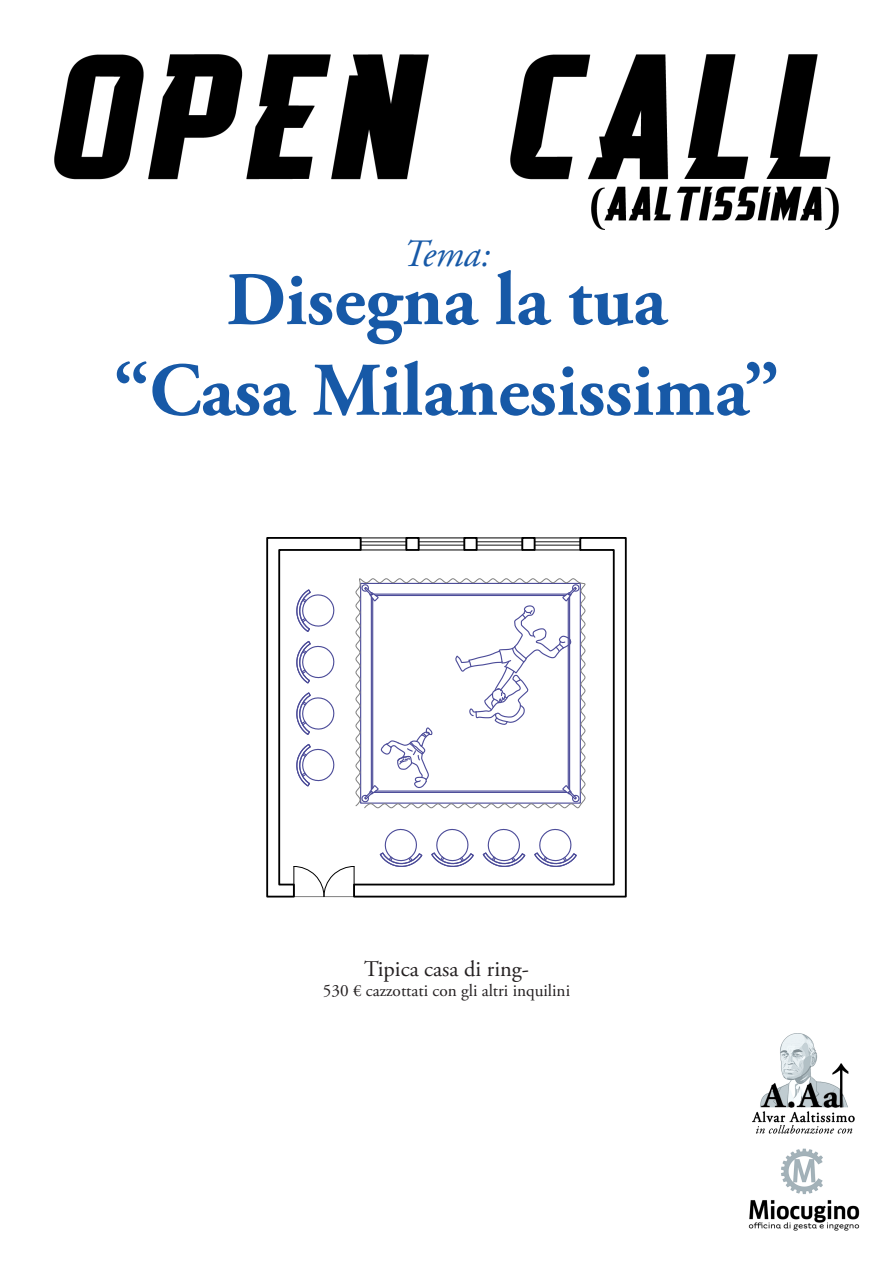
<style>
.page{position:relative;width:893px;height:1263px;background:#fff}
.page>*{position:absolute;margin:0;border:0;box-sizing:border-box;transform-origin:0 0}
.t1{font:700 75.45px/90.6px "Adobe Garamond Pro";color:#1759a7;text-align:center}
.t2{font:italic 38.7px "Adobe Garamond Pro";color:#1759a7}
.t3{font:22.35px "Adobe Garamond Pro";color:#231f20}
.t4{font:17.25px "Adobe Garamond Pro";color:#231f20}
</style>
<div class="page">
<img style="left:54px;top:54px;width:785px;height:176px">
<img style="left:748px;top:1033px;width:112px;height:198px">
<svg style="left:581px;top:537px;width:46px;height:361px"></svg>
<svg style="left:266px;top:537px;width:315px;height:361px"></svg>
<h2 class="t2" style="left:403px;top:231px;width:89px">Tema:</h2>
<h1 class="t1" style="left:114px;top:256px;width:667px">Disegna la tua<br>“Casa Milanesissima”</h1>
<p class="t3" style="left:364px;top:955px;width:166px">Tipica casa di ring-</p>
<p class="t4" style="left:323px;top:980px;width:249px">530 € cazzottati con gli altri inquilini</p>
</div>
